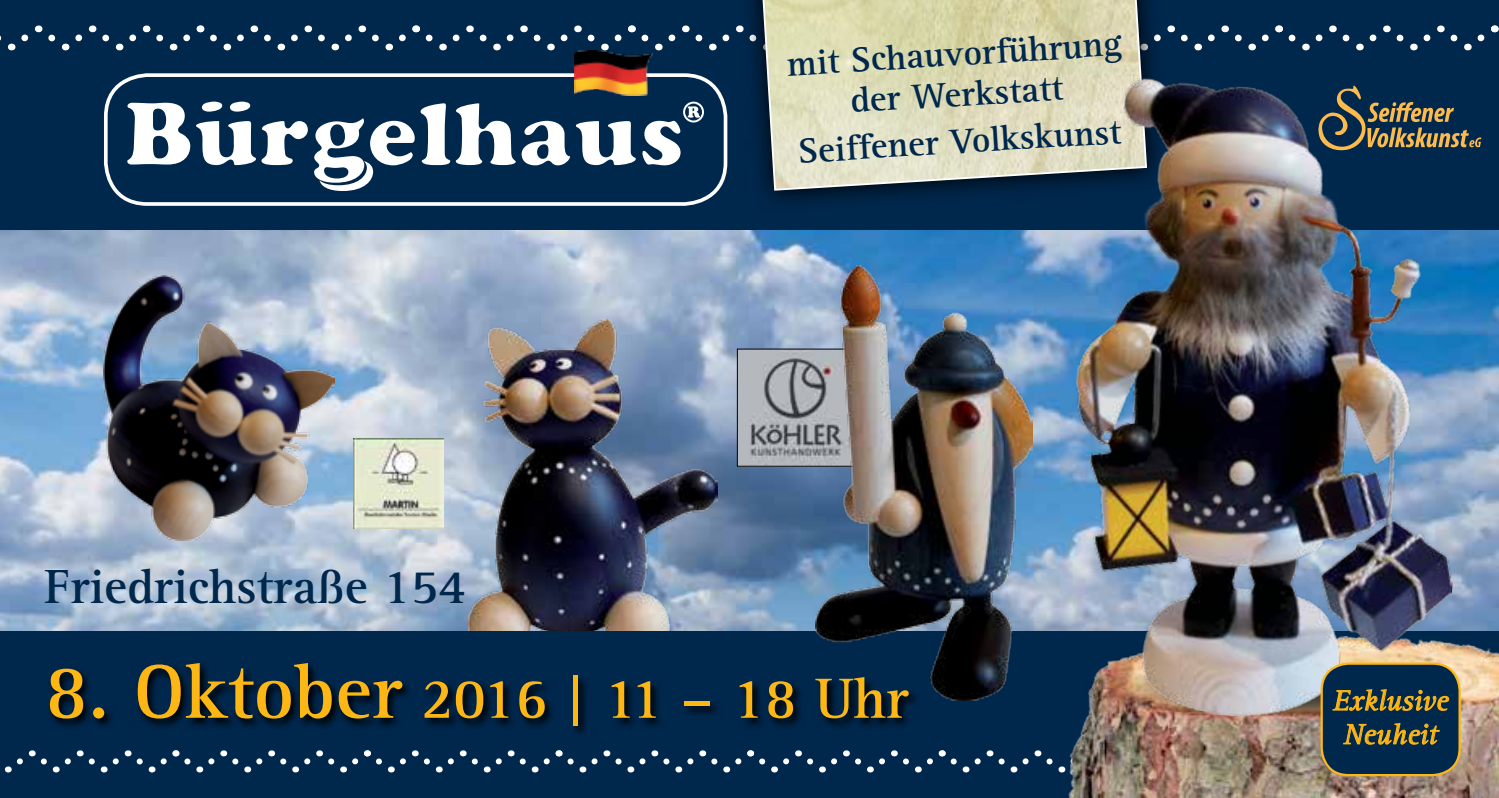
<style>
.page{position:relative;width:1499px;height:798px;background:#fff}
.page>*{position:absolute;margin:0;border:0;box-sizing:border-box;transform-origin:0 0}
.t1{font:700 58.5px "Rotis Serif";color:#fdb714}
.t2{font:700 49.5px "Rotis Serif";color:#00274c}
.t3{font:700 36px/40.5px "Rotis Serif";color:#00274c;text-align:center}
.t4{font:italic 29.25px/33.8px "Rotis Serif";color:#fdb714;text-align:center}
.s1{font-size:78.75px}
</style>
<div class="page">
<img style="left:0;top:230px;width:1499px;height:401px">
<img style="left:468px;top:319px;width:250px;height:312px">
<div style="left:0;top:0;width:1499px;height:230px;background:#00274c"></div>
<svg style="left:0;top:25px;width:1499px;height:27px"></svg>
<svg style="left:127px;top:103px;width:63px;height:61px"></svg>
<svg style="left:421px;top:103px;width:29px;height:62px"></svg>
<svg style="left:196px;top:121px;width:112px;height:44px"></svg>
<svg style="left:456px;top:103px;width:60px;height:62px"></svg>
<svg style="left:576px;top:121px;width:60px;height:44px"></svg>
<svg style="left:202px;top:102px;width:20px;height:10px"></svg>
<svg style="left:522px;top:121px;width:48px;height:44px"></svg>
<svg style="left:642px;top:102px;width:62px;height:63px"></svg>
<svg style="left:230px;top:102px;width:20px;height:10px"></svg>
<div style="left:104px;top:73px;width:623px;height:133px;border:4px solid #fff;border-radius:42px"></div>
<svg style="left:314px;top:118px;width:101px;height:73px"></svg>
<img style="left:575px;top:51px;width:77px;height:45px">
<div style="left:0;top:631px;width:1499px;height:166px;background:#00274c"></div>
<svg style="left:737px;top:0;width:431px;height:202px"></svg>
<svg style="left:756px;top:0;width:392px;height:191px;background:#cbcbad"></svg>
<img style="left:1068px;top:652px;width:431px;height:145px">
<img style="left:739px;top:350px;width:76px;height:114px">
<div style="left:737px;top:348px;width:118px;height:118px;border:1px solid #000"></div>
<img style="left:1048px;top:75px;width:446px;height:593px">
<img style="left:815px;top:266px;width:217px;height:402px">
<img style="left:104px;top:275px;width:230px;height:265px">
<svg style="left:1317px;top:85px;width:164px;height:67px"></svg>
<div style="left:1322px;top:663px;width:137px;height:111px;background:#00274c;border-radius:27px"></div>
<div style="left:1320px;top:662px;width:141px;height:114px;border:2px solid #fdb714;border-radius:27px"></div>
<svg style="left:4px;top:668px;width:1495px;height:105px"></svg>
<img style="left:354px;top:438px;width:89px;height:90px">
<h2 class="t2" style="left:45px;top:557px;width:423px">Friedrichstraße 154</h2>
<p class="t3" style="left:785px;top:46px;width:337px;rotate:-4deg">mit Schauvorführung der Werkstatt</p>
<p class="t3" style="left:797px;top:133px;width:325px;rotate:-4deg">Seiffener Volkskunst</p>
<h1 class="t1" style="left:45px;top:663px;width:865px"><span class="s1">8. Oktober</span> 2016 | 11 – 18 Uhr</h1>
<p class="t4" style="left:1333px;top:684px;width:117px">Exklusive<br>Neuheit</p>
</div>
